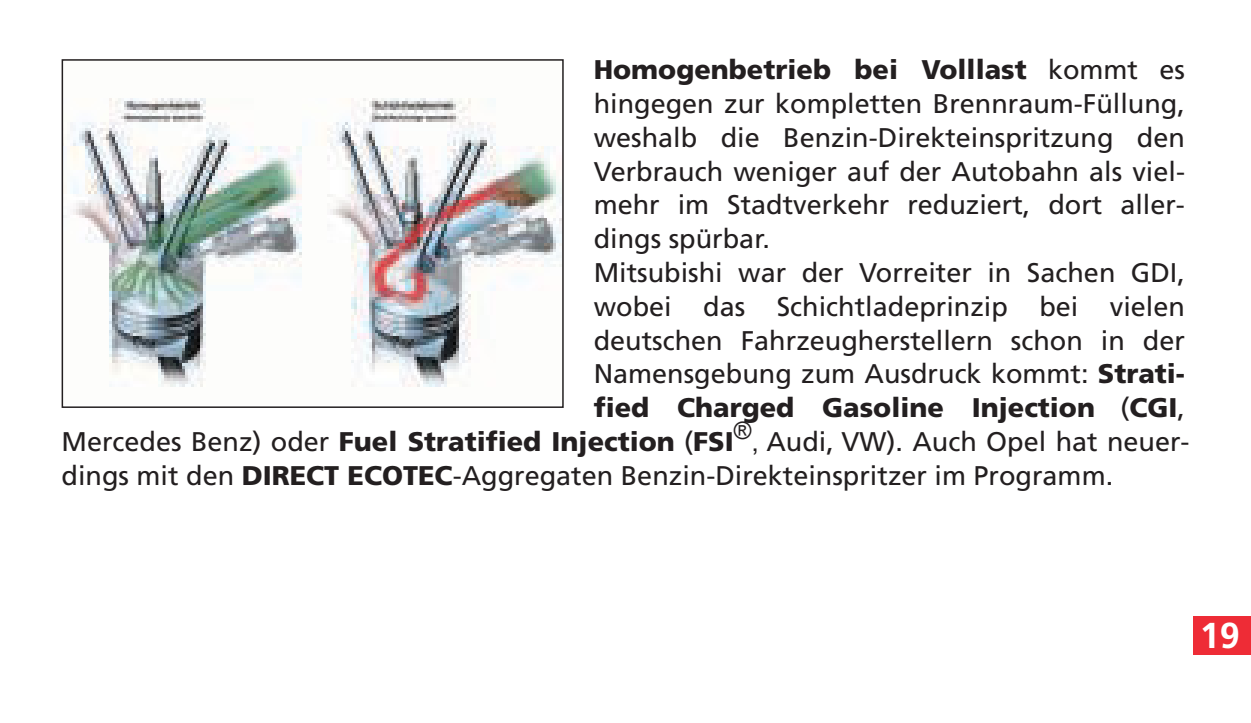
<style>
.page{position:relative;width:1251px;height:723px;background:#fff}
.page>*{position:absolute;margin:0;border:0;box-sizing:border-box;transform-origin:0 0}
.t1{font:700 36px "Frutiger";color:#fff}
.t2{font:27px "Frutiger";color:#231f20}
.t3{font:900 27px "Frutiger";color:#231f20}
.s1{font-weight:400}
.s2{font-weight:900}
.s3{font-family:"Arial"}
</style>
<div class="page">
<div style="left:1193px;top:616px;width:57px;height:38px;background:#ee2c36"></div>
<img style="left:70px;top:98px;width:490px;height:289px">
<div style="left:62px;top:59px;width:501px;height:349px;border:2px solid #231f20"></div>
<p class="t3" style="left:593px;top:59px;width:592px">Homogenbetrieb bei Volllast <span class="s1">kommt es</span></p>
<p class="t2" style="left:593px;top:93px;width:592px">hingegen zur kompletten Brennraum-Füllung,</p>
<p class="t2" style="left:593px;top:127px;width:592px">weshalb die Benzin-Direkteinspritzung den</p>
<p class="t2" style="left:593px;top:160px;width:592px">Verbrauch weniger auf der Autobahn als viel-</p>
<p class="t2" style="left:593px;top:194px;width:592px">mehr im Stadtverkehr reduziert, dort aller-</p>
<p class="t2" style="left:593px;top:228px;width:178px">dings spürbar.</p>
<p class="t2" style="left:593px;top:262px;width:592px">Mitsubishi war der Vorreiter in Sachen GDI,</p>
<p class="t2" style="left:593px;top:295px;width:592px">wobei das Schichtladeprinzip bei vielen</p>
<p class="t2" style="left:593px;top:329px;width:592px">deutschen Fahrzeugherstellern schon in der</p>
<p class="t2" style="left:593px;top:363px;width:592px">Namensgebung zum Ausdruck kommt: <span class="s2">Strati-</span></p>
<p class="t3" style="left:593px;top:397px;width:592px">fied Charged Gasoline Injection <span class="s1">(</span>CGI<span class="s1">,</span></p>
<p class="t2" style="left:62px;top:430px;width:1129px">Mercedes Benz) oder <span class="s2">Fuel Stratified Injection</span> (<span class="s2">FSI</span><sup>®</sup><span class="s3">,</span> Audi, VW). Auch Opel hat neuer-</p>
<p class="t2" style="left:62px;top:464px;width:1052px">dings mit den <span class="s2">DIRECT ECOTEC</span>-Aggregaten Benzin-Direkteinspritzer im Programm.</p>
<p class="t1" style="left:1199px;top:621px;width:42px">19</p>
</div>
